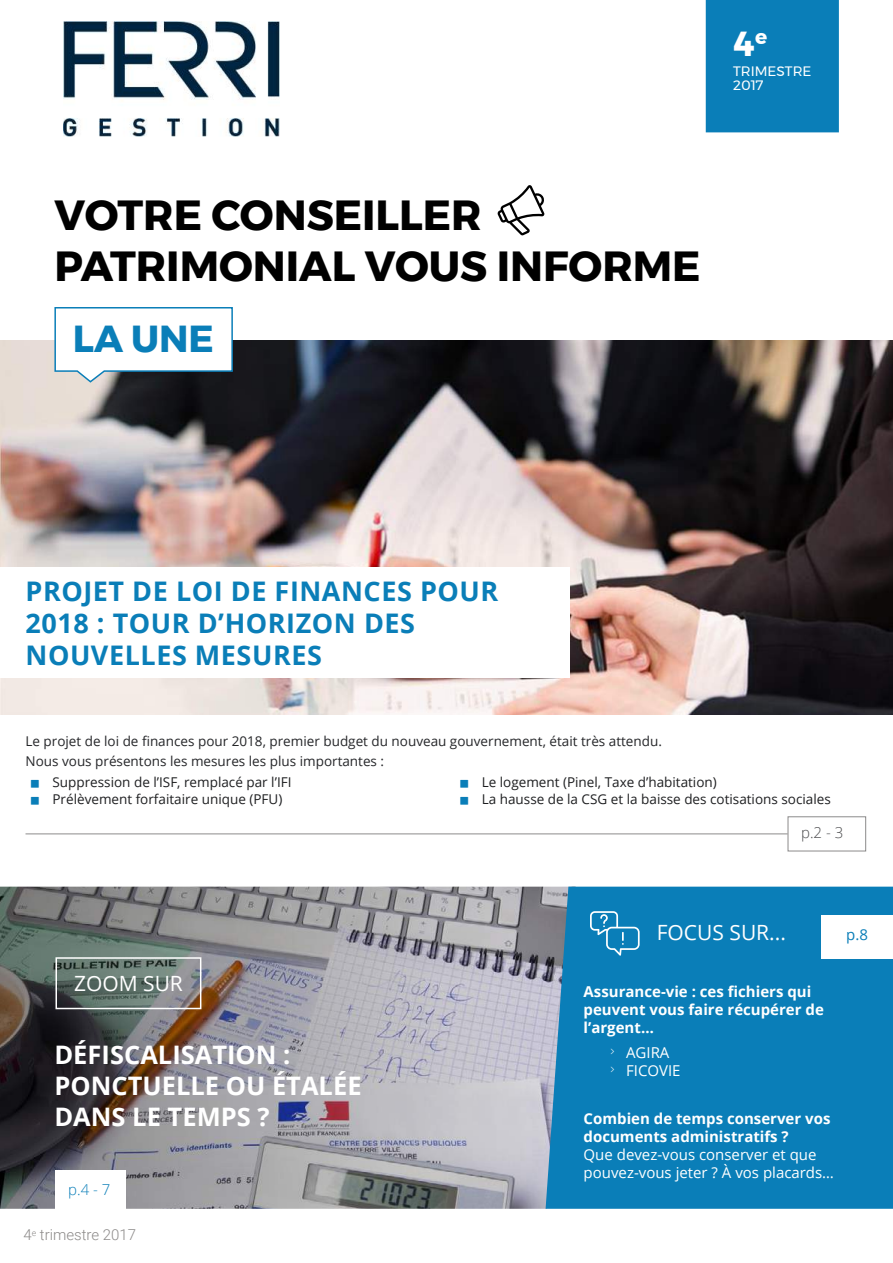
<style>
.page{position:relative;width:893px;height:1263px;background:#fff}
.page>*{position:absolute;margin:0;border:0;box-sizing:border-box;transform-origin:0 0}
.t1{font:700 42px/50.4px "Montserrat";color:#000}
.t2{font:700 37.5px "Montserrat";color:#0a7eb8}
.t3{font:700 34.65px "Montserrat";color:#fff}
.t4{font:700 27px/32.4px "Open Sans";letter-spacing:.02em;color:#0a7eb8}
.t5{font:700 25.5px/30.6px "Open Sans";color:#fff}
.t6{font:21px "Open Sans";color:#fff}
.t7{font:700 15px/18px "Open Sans";color:#fff}
.t8{font:15px/18px "Open Sans";color:#fff}
.t9{font:300 15px "Roboto";color:#8d8b8a}
.t10{font:300 15px "Open Sans";color:#0a7eb8}
.t11{font:300 15px "Open Sans";color:#4b4c4e}
.t12{font:15px "Open Sans";color:#0a7eb8}
.t13{font:13.65px/14.7px "Montserrat";color:#fff}
.t14{font:13.5px/16.2px "Open Sans";color:#1e1f21}
.t15{font:13.5px/19.5px "Open Sans";color:#252629}
</style>
<div class="page">
<img style="left:0;top:887px;width:546px;height:322px">
<div style="left:546px;top:887px;width:347px;height:322px;background:#0a7eb8"></div>
<img style="left:0;top:341px;width:893px;height:373px">
<div style="left:706px;top:0;width:133px;height:132px;background:#0a7eb8"></div>
<svg style="left:54px;top:307px;width:180px;height:77px"></svg>
<div style="left:56px;top:957px;width:145px;height:52px;border:2px solid #fff"></div>
<div style="left:56px;top:1170px;width:70px;height:40px;background:#fff"></div>
<div style="left:821px;top:915px;width:72px;height:43px;background:#fff"></div>
<svg style="left:590px;top:911px;width:50px;height:45px;background:#3092c3"></svg>
<div style="left:0;top:567px;width:570px;height:111px;background:#fff"></div>
<div style="left:788px;top:816px;width:78px;height:35px;border:1px solid #8c8b8b"></div>
<hr style="left:26px;top:833px;width:762px;height:1px;background:#8c8b8b">
<svg style="left:497px;top:185px;width:48px;height:51px"></svg>
<img style="left:64px;top:21px;width:216px;height:115px">
<svg style="left:611px;top:1049px;width:3px;height:6px"></svg>
<svg style="left:611px;top:1067px;width:3px;height:6px"></svg>
<h3 class="t3" style="left:734px;top:16px;width:35px">4<sup>e</sup></h3>
<p class="t13" style="left:733px;top:63px;width:80px">TRIMESTRE<br>2017</p>
<h1 class="t1" style="left:54px;top:190px;width:648px">VOTRE CONSEILLER<br>PATRIMONIAL VOUS INFORME</h1>
<h2 class="t2" style="left:73px;top:308px;width:143px">LA UNE</h2>
<h3 class="t4" style="left:26px;top:574px;width:474px">PROJET DE LOI DE FINANCES POUR<br>2018 : TOUR D’HORIZON DES<br>NOUVELLES MESURES</h3>
<p class="t15" style="left:26px;top:731px;width:638px">Le projet de loi de finances pour 2018, premier budget du nouveau gouvernement, était très attendu.<br>Nous vous présentons les mesures les plus importantes :</p>
<p class="t14" style="left:53px;top:774px;width:240px">Suppression de l’ISF, remplacé par l’IFI<br>Prélèvement forfaitaire unique (PFU)</p>
<p class="t14" style="left:482px;top:774px;width:351px">Le logement (Pinel, Taxe d’habitation)<br>La hausse de la CSG et la baisse des cotisations sociales</p>
<p class="t11" style="left:801px;top:822px;width:44px">p.2 - 3</p>
<h3 class="t6" style="left:74px;top:969px;width:110px">ZOOM SUR</h3>
<h3 class="t5" style="left:54px;top:1039px;width:309px">DÉFISCALISATION :<br>PONCTUELLE OU ÉTALÉE<br>DANS LE TEMPS ?</h3>
<p class="t10" style="left:68px;top:1179px;width:44px">p.4 - 7</p>
<p class="t9" style="left:23px;top:1224px;width:114px">4<sup>e</sup> trimestre 2017</p>
<h3 class="t6" style="left:657px;top:918px;width:131px">FOCUS SUR...</h3>
<p class="t12" style="left:846px;top:924px;width:23px">p.8</p>
<p class="t7" style="left:584px;top:982px;width:242px">Assurance-vie : ces fichiers qui peuvent vous faire récupérer de l’argent…</p>
<p class="t8" style="left:626px;top:1043px;width:56px">AGIRA<br>FICOVIE</p>
<p class="t7" style="left:584px;top:1109px;width:248px">Combien de temps conserver vos documents administratifs ?</p>
<p class="t8" style="left:584px;top:1145px;width:252px">Que devez-vous conserver et que pouvez-vous jeter ? À vos placards…</p>
</div>
